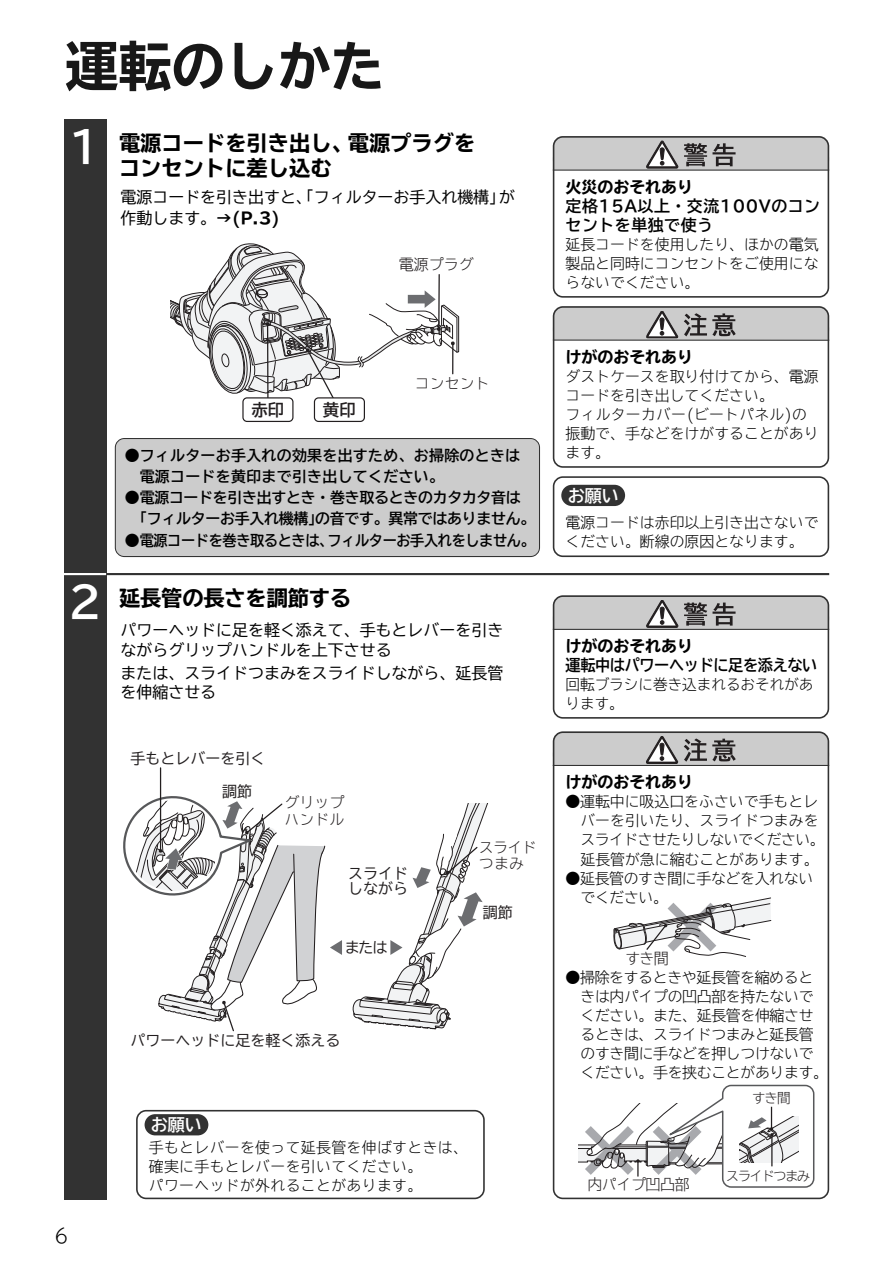
<style>
.page{position:relative;width:893px;height:1263px;background:#fff}
.page>*{position:absolute;margin:0;border:0;box-sizing:border-box;transform-origin:0 0}
.t1{font:700 expanded 53.1px "TBUD Go Std";color:#181818}
.t2{font:700 42.45px "TBUD Go Std";color:#fff}
.t3{font:700 expanded 21.3px/25.5px "TBUD Go Std";color:#000}
.t4{font:300 19.2px "TBUD Go Std Super";color:#000}
.t5{font:700 16.95px "TBUD Go Std";color:#fff}
.t6{font:16.5px "TBUD Go Std Bold 90 pv RKSJ H";color:#231f20}
.t7{font:15.9px/19.2px "TBUD Go Std";color:#000}
.t8{font:700 expanded 15.9px "TBUD Go Std";color:#000}
.t9{font:700 15.9px/19.2px "TBUD Go Std";letter-spacing:.03em;color:#000}
.t10{font:700 15.9px "TBUD Go Std";letter-spacing:-.025em;color:#000;scale:.95 1}
.t11{font:15px/15.5px "TBUD Go Std Regular 90 pv RKSJ H";color:#231f20}
.t12{font:15px/16.2px "TBUD Go Std Super Light 90 pv RKSJ H";color:#231f20}
.t13{font:15px "TBUD Go Std Super Light 90 pv RKSJ H";letter-spacing:-.03em;color:#231f20}
.t14{font:300 14.85px/19.2px "TBUD Go Std Super";color:#000}
.t15{font:300 14.85px/19.2px "TBUD Go Std Super";letter-spacing:-.02em;color:#000}
.t16{font:700 14.85px/21.3px "TBUD Go Std";letter-spacing:-.015em;color:#000}
.t17{font:300 14.85px/19.2px "TBUD Go Std Super";letter-spacing:.02em;color:#000}
.t18{font:700 14.85px "TBUD Go Std";letter-spacing:.025em;color:#000}
.t19{font:13.5px "TBUD Go Std Super Light 90 pv RKSJ H";letter-spacing:-.125em;color:#231f20}
.s1{font-weight:700;font-stretch:expanded}
</style>
<div class="page">
<div style="left:64px;top:119px;width:42px;height:1080px;background:#323232"></div>
<div style="left:242px;top:397px;width:51px;height:25px;border:1px solid #231f20;border-radius:4px"></div>
<div style="left:314px;top:397px;width:51px;height:25px;border:1px solid #231f20;border-radius:4px"></div>
<svg style="left:170px;top:243px;width:290px;height:168px"></svg>
<hr style="left:160px;top:768px;width:1px;height:83px;background:#231f20">
<svg style="left:352px;top:803px;width:136px;height:227px"></svg>
<svg style="left:123px;top:788px;width:219px;height:244px"></svg>
<svg style="left:553px;top:476px;width:276px;height:81px"></svg>
<svg style="left:553px;top:136px;width:276px;height:162px"></svg>
<hr style="left:553px;top:170px;width:276px;height:1px;background:#323232">
<svg style="left:553px;top:731px;width:276px;height:468px"></svg>
<svg style="left:553px;top:736px;width:276px;height:29px;background:#bbb"></svg>
<hr style="left:553px;top:765px;width:276px;height:1px;background:#323232">
<svg style="left:614px;top:898px;width:157px;height:59px"></svg>
<svg style="left:578px;top:1084px;width:236px;height:111px"></svg>
<svg style="left:136px;top:1110px;width:349px;height:89px"></svg>
<svg style="left:553px;top:595px;width:276px;height:124px"></svg>
<hr style="left:553px;top:629px;width:276px;height:1px;background:#323232">
<svg style="left:553px;top:306px;width:276px;height:162px"></svg>
<hr style="left:553px;top:340px;width:276px;height:1px;background:#323232">
<div style="left:115px;top:438px;width:425px;height:119px;background:#ccc"></div>
<hr style="left:64px;top:573px;width:42px;height:2px;background:#fff">
<hr style="left:106px;top:573px;width:723px;height:2px;background:#323232">
<div style="left:561px;top:485px;width:64px;height:21px;background:#323232;border-radius:11px"></div>
<div style="left:145px;top:1114px;width:63px;height:21px;background:#323232;border-radius:11px"></div>
<h1 class="t1" style="left:65px;top:37px;width:320px">運転のしかた</h1>
<h2 class="t2" style="left:68px;top:112px;width:35px">1</h2>
<h3 class="t3" style="left:119px;top:130px;width:358px">電源コードを引き出し、電源プラグをコンセントに差し込む</h3>
<p class="t7" style="left:121px;top:186px;width:396px;line-height:21.3px">電源コードを引き出すと、「フィルターお手入れ機構」が作動します。<span class="s1">→(P.3)</span></p>
<p class="t12" style="left:399px;top:256px;width:76px">電源プラグ</p>
<p class="t6" style="left:251px;top:397px;width:34px">赤印</p>
<p class="t6" style="left:323px;top:397px;width:34px">黄印</p>
<p class="t12" style="left:415px;top:375px;width:76px">コンセント</p>
<p class="t8" style="left:566px;top:178px;width:129px">火災のおそれあり</p>
<p class="t9" style="left:566px;top:196px;width:256px">定格15A以上・交流100Vのコンセントを単独で使う</p>
<p class="t14" style="left:566px;top:234px;width:254px;text-align:justify">延長コードを使用したり、ほかの電気製品と同時にコンセントをご使用にならないでください。</p>
<p class="t8" style="left:566px;top:348px;width:129px">けがのおそれあり</p>
<p class="t14" style="left:565px;top:366px;width:255px">ダストケースを取り付けてから、電源コードを引き出してください。<br>フィルターカバー(ビートパネル)の振動で、手などをけがすることがあり</p>
<h2 class="t2" style="left:68px;top:567px;width:35px">2</h2>
<p class="t4" style="left:55px;top:1219px;width:16px">6</p>
<p class="t18" style="left:125px;top:443px;width:397px">●フィルターお手入れの効果を出すため、お掃除のときは</p>
<p class="t14" style="left:565px;top:443px;width:46px">ます。</p>
<p class="t18" style="left:140px;top:464px;width:306px">電源コードを黄印まで引き出してください。</p>
<p class="t16" style="left:140px;top:487px;width:397px;text-indent:-15px">●電源コードを引き出すとき・巻き取るときのカタカタ音は<br>｢フィルターお手入れ機構｣の音です。異常ではありません。</p>
<p class="t16" style="left:125px;top:530px;width:412px">●電源コードを巻き取るときは、フィルターお手入れをしません。</p>
<p class="t5" style="left:568px;top:482px;width:53px">お願い</p>
<p class="t14" style="left:566px;top:512px;width:254px">電源コードは赤印以上引き出さないでください。断線の原因となります。</p>
<h3 class="t3" style="left:119px;top:585px;width:234px">延長管の長さを調節する</h3>
<p class="t7" style="left:121px;top:621px;width:384px">パワーヘッドに足を軽く添えて、手もとレバーを引きながらグリップハンドルを上下させる</p>
<p class="t7" style="left:121px;top:663px;width:384px">または、スライドつまみをスライドしながら、延長管を伸縮させる</p>
<p class="t11" style="left:130px;top:750px;width:136px">手もとレバーを引く</p>
<p class="t11" style="left:222px;top:784px;width:31px">調節</p>
<p class="t12" style="left:285px;top:794px;width:61px">グリップハンドル</p>
<p class="t11" style="left:348px;top:865px;width:61px">スライドしながら</p>
<p class="t11" style="left:345px;top:939px;width:44px">または</p>
<p class="t12" style="left:479px;top:839px;width:59px">スライドつまみ</p>
<p class="t11" style="left:483px;top:904px;width:31px">調節</p>
<p class="t11" style="left:130px;top:1032px;width:211px">パワーヘッドに足を軽く添える</p>
<p class="t5" style="left:151px;top:1111px;width:53px">お願い</p>
<p class="t17" style="left:149px;top:1137px;width:321px">手もとレバーを使って延長管を伸ばすときは、確実に手もとレバーを引いてください。<br>パワーヘッドが外れることがあります。</p>
<p class="t8" style="left:566px;top:637px;width:129px">けがのおそれあり</p>
<p class="t10" style="left:566px;top:652px;width:267px">運転中はパワーヘッドに足を添えない</p>
<p class="t14" style="left:566px;top:674px;width:249px">回転ブラシに巻き込まれるおそれがあります。</p>
<p class="t8" style="left:566px;top:773px;width:129px">けがのおそれあり</p>
<p class="t14" style="left:580px;top:791px;width:246px;text-indent:-15px">●運転中に吸込口をふさいで手もとレバーを引いたり、スライドつまみをスライドさせたりしないでください。延長管が急に縮むことがあります。</p>
<p class="t15" style="left:580px;top:868px;width:234px;text-indent:-15px">●延長管のすき間に手などを入れないでください。</p>
<p class="t12" style="left:625px;top:950px;width:45px">すき間</p>
<p class="t15" style="left:580px;top:967px;width:249px;text-indent:-15px">●掃除をするときや延長管を縮めるときは内パイプの凹凸部を持たないでください。また、延長管を伸縮させるときは、スライドつまみと延長管のすき間に手などを押しつけないでください。手を挟むことがあります。</p>
<p class="t13" style="left:587px;top:1172px;width:104px">内パイプ凹凸部</p>
<p class="t19" style="left:752px;top:1086px;width:40px">すき間</p>
<p class="t19" style="left:726px;top:1165px;width:86px">スライドつまみ</p>
</div>
